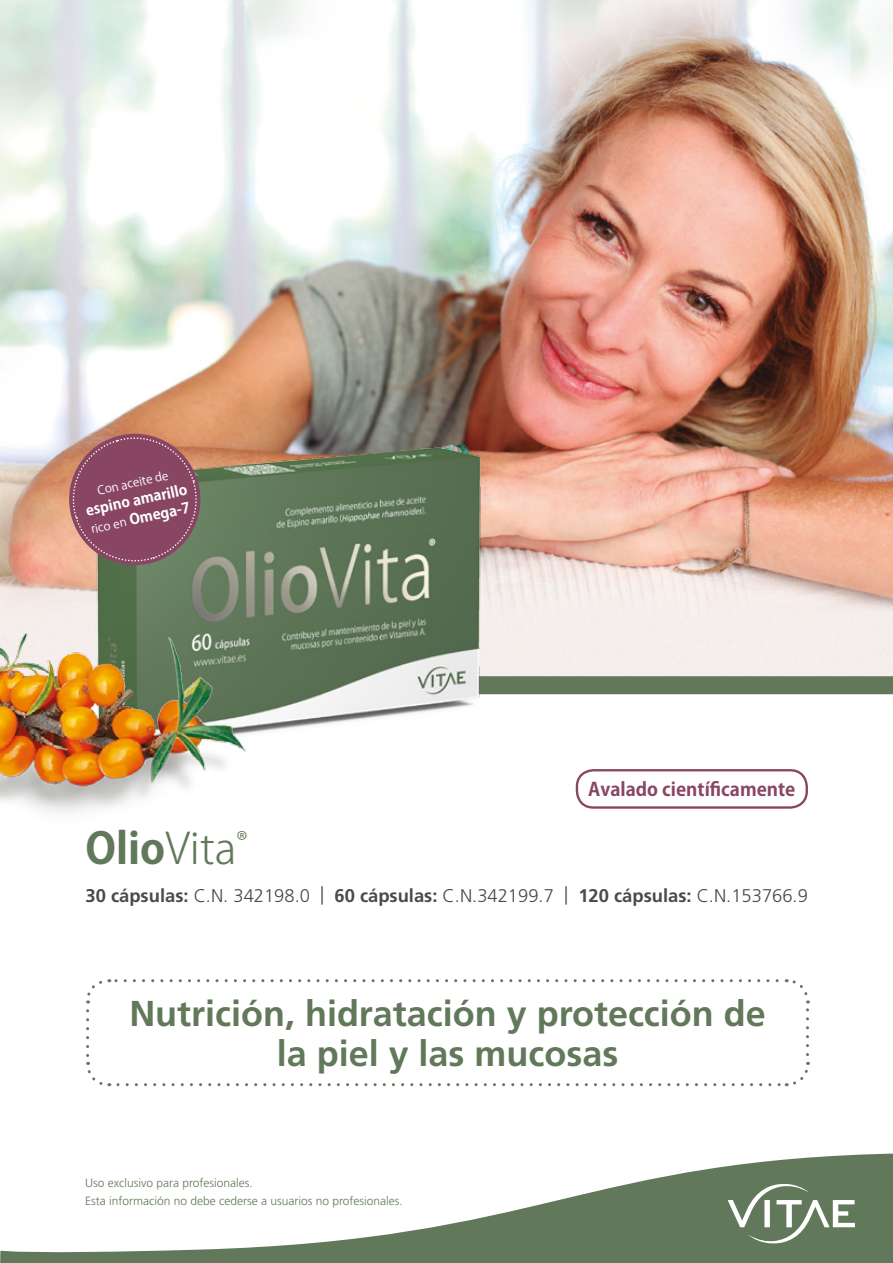
<style>
.page{position:relative;width:893px;height:1263px;background:#fff}
.page>*{position:absolute;margin:0;border:0;box-sizing:border-box;transform-origin:0 0}
.t1{font:700 42.6px "Koz Go Pr 6 N";color:#61785a}
.t2{font:700 36px/39.9px "Frutiger LT Std";color:#61785a;text-align:center}
.t3{font:700 18.45px "Koz Go Pr 6 N";color:#894663}
.t4{font:300 18.3px "Frutiger LT Std";color:#4a4a49}
.t5{font:700 14.55px/18.3px "Koz Go Pr 6 N";color:#fff}
.t6{font:300 12px/18px "Frutiger LT Std";color:#61785a}
.t7{font:11.85px "Koz Go Pr 6 N";color:#fff}
.s1{font-weight:400;font-size:11.85px}
.s2{font-weight:300}
.s3{font-weight:700}
</style>
<div class="page">
<img style="left:0;top:0;width:893px;height:676px">
<svg style="left:0;top:1153px;width:893px;height:110px"></svg>
<svg style="left:728px;top:1183px;width:127px;height:61px"></svg>
<div style="left:0;top:676px;width:893px;height:18px;background:#61785a"></div>
<img style="left:88px;top:439px;width:411px;height:291px">
<img style="left:0;top:621px;width:280px;height:192px">
<div style="left:576px;top:769px;width:232px;height:40px;border:2px solid #894663;border-radius:16px"></div>
<svg style="left:86px;top:1011px;width:24px;height:76px"></svg>
<svg style="left:118px;top:1062px;width:692px;height:25px"></svg>
<svg style="left:786px;top:979px;width:24px;height:76px"></svg>
<svg style="left:86px;top:979px;width:691px;height:24px"></svg>
<svg style="left:61px;top:426px;width:147px;height:147px;background:#9a656c"></svg>
<p class="t7" style="left:96px;top:484px;width:74px;rotate:-12deg">Con aceite de</p>
<p class="t5" style="left:84px;top:502px;width:105px;rotate:-12deg">espino amarillo <span class="s1">rico en</span> Omega-7</p>
<h1 class="t1" style="left:86px;top:824px;width:163px">Olio<span class="s2">Vita</span><sup>®</sup></h1>
<h3 class="t3" style="left:588px;top:779px;width:209px">Avalado científicamente</h3>
<h3 class="t4" style="left:86px;top:885px;width:724px"><span class="s3">30 cápsulas:</span> C.N. 342198.0 | <span class="s3">60 cápsulas:</span> C.N.342199.7 | <span class="s3">120 cápsulas:</span> C.N.153766.9</h3>
<h2 class="t2" style="left:129px;top:994px;width:638px">Nutrición, hidratación y protección de la piel y las mucosas</h2>
<p class="t6" style="left:85px;top:1174px;width:319px">Uso exclusivo para profesionales.<br>Esta información no debe cederse a usuarios no profesionales.</p>
</div>
